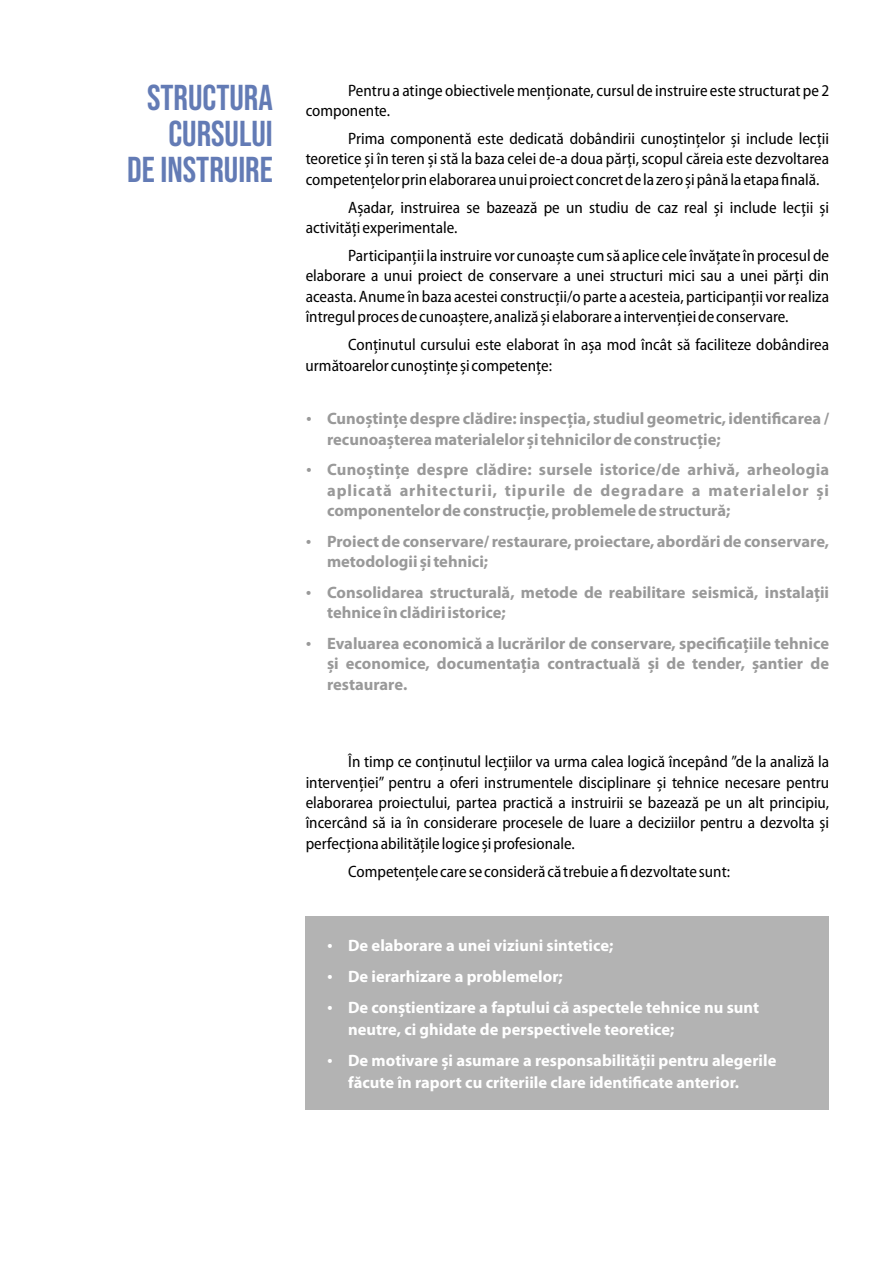
<style>
.page{position:relative;width:893px;height:1263px;background:#fff}
.page>*{position:absolute;margin:0;border:0;box-sizing:border-box;transform-origin:0 0}
.t1{font:36px/36px "Bebas Neue";color:#637bb5;text-align:right}
.t2{font:semi-condensed 16.5px/20.4px "Myriad Pro";color:#000}
.t3{font:700 16.5px/20.4px "Myriad Pro";color:#999}
.t4{font:700 16.5px/30.6px "Myriad Pro";color:#fff}
</style>
<div class="page">
<div style="left:306px;top:916px;width:523px;height:193px;background:#b3b3b3"></div>
<h1 class="t1" style="left:127px;top:83px;width:147px">STRUCTURA<br>CURSULUI<br>DE INSTRUIRE</h1>
<p class="t2" style="left:306px;top:81px;width:525px;text-indent:43px">Pentru a atinge obiectivele menționate, cursul de instruire este structurat pe 2 componente.</p>
<p class="t2" style="left:306px;top:130px;width:525px;text-align:justify;text-indent:43px">Prima componentă este dedicată dobândirii cunoștințelor și include lecții teoretice și în teren și stă la baza celei de-a doua părți, scopul căreia este dezvoltarea competențelor prin elaborarea unui proiect concret de la zero și până la etapa finală.</p>
<p class="t2" style="left:306px;top:198px;width:525px;text-indent:43px">Așadar, instruirea se bazează pe un studiu de caz real și include lecții și activități experimentale.</p>
<p class="t2" style="left:306px;top:247px;width:525px;text-align:justify;text-indent:43px">Participanții la instruire vor cunoaște cum să aplice cele învățate în procesul de elaborare a unui proiect de conservare a unei structuri mici sau a unei părți din aceasta. Anume în baza acestei construcții/o parte a acesteia, participanții vor realiza întregul proces de cunoaștere, analiză și elaborare a intervenției de conservare.</p>
<p class="t2" style="left:306px;top:336px;width:525px;text-indent:43px">Conținutul cursului este elaborat în așa mod încât să faciliteze dobândirea următoarelor cunoștințe și competențe:</p>
<p class="t3" style="left:327px;top:410px;width:504px">Cunoștințe despre clădire: inspecția, studiul geometric, identificarea / recunoașterea materialelor și tehnicilor de construcție;</p>
<p class="t3" style="left:327px;top:461px;width:504px;text-align:justify">Cunoștințe despre clădire: sursele istorice/de arhivă, arheologia aplicată arhitecturii, tipurile de degradare a materialelor și componentelor de construcție, problemele de structură;</p>
<p class="t3" style="left:327px;top:532px;width:504px">Proiect de conservare/ restaurare, proiectare, abordări de conservare, metodologii și tehnici;</p>
<p class="t3" style="left:327px;top:583px;width:504px">Consolidarea structurală, metode de reabilitare seismică, instalații tehnice în clădiri istorice;</p>
<p class="t3" style="left:327px;top:635px;width:504px;text-align:justify">Evaluarea economică a lucrărilor de conservare, specificațiile tehnice și economice, documentația contractuală și de tender, șantier de restaurare.</p>
<p class="t2" style="left:306px;top:753px;width:525px;text-align:justify;text-indent:43px">În timp ce conținutul lecțiilor va urma calea logică începând ”de la analiză la intervenției” pentru a oferi instrumentele disciplinare și tehnice necesare pentru elaborarea proiectului, partea practică a instruirii se bazează pe un alt principiu, încercând să ia în considerare procesele de luare a deciziilor pentru a dezvolta și perfecționa abilitățile logice și profesionale.</p>
<p class="t2" style="left:348px;top:862px;width:383px">Competențele care se consideră că trebuie a fi dezvoltate sunt:</p>
<p class="t4" style="left:348px;top:932px;width:413px">De elaborare a unei viziuni sintetice;<br>De ierarhizare a problemelor;<br>De conștientizare a faptului că aspectele tehnice nu sunt</p>
<p class="t4" style="left:348px;top:1016px;width:430px">neutre, ci ghidate de perspectivele teoretice;<br>De motivare și asumare a responsabilității pentru alegerile</p>
<p class="t4" style="left:348px;top:1069px;width:393px">făcute în raport cu criteriile clare identificate anterior.</p>
</div>
